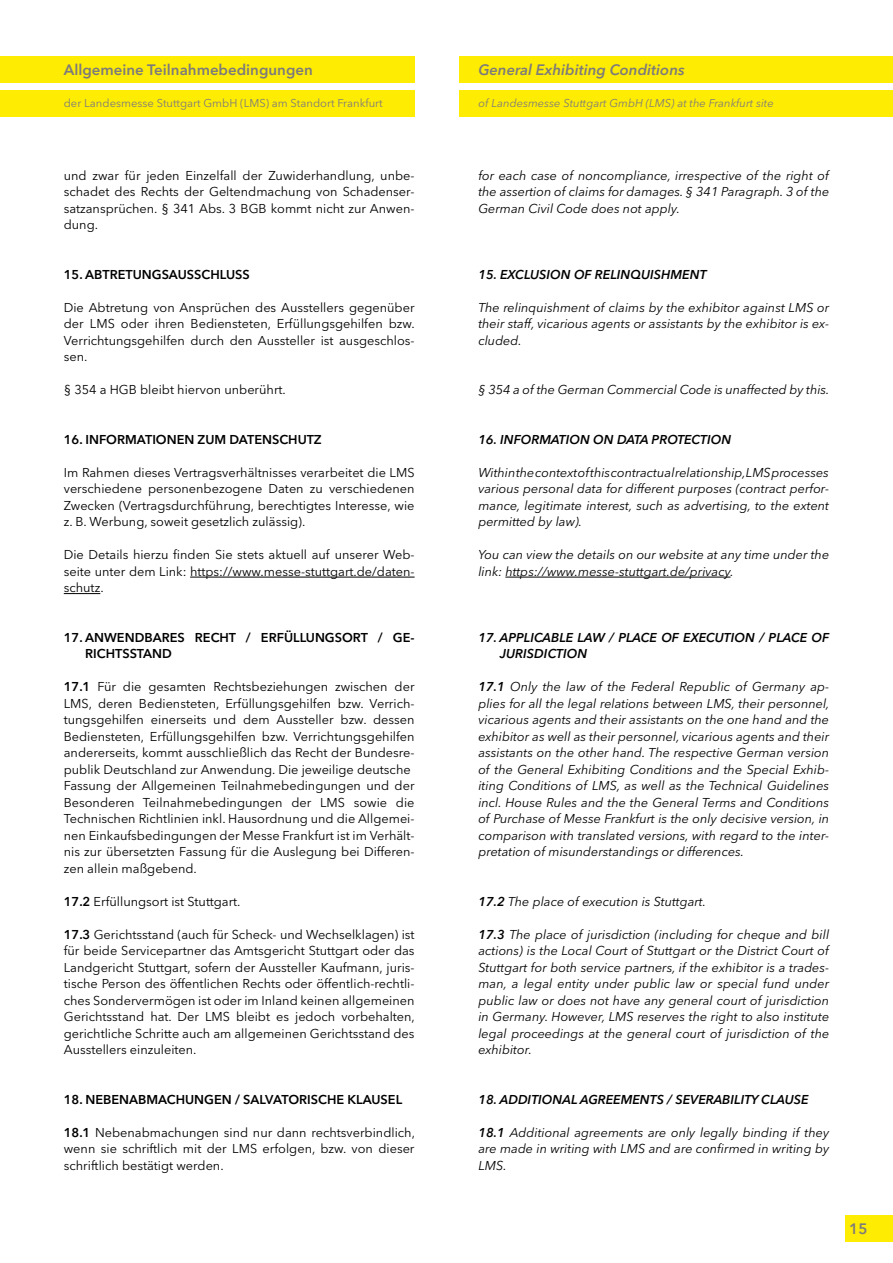
<style>
.page{position:relative;width:893px;height:1263px;background:#fff}
.page>*{position:absolute;margin:0;border:0;box-sizing:border-box;transform-origin:0 0}
.t1{font:600 15px "Avenir Next LT Pro";color:#7c7b7b}
.t2{font:italic 600 15px "Avenir Next LT Pro";color:#7c7b7b}
.t3{font:12.75px/16.5px "Avenir Next LT Pro";color:#000;text-align:justify}
.t4{font:italic 12.75px/16.5px "Avenir Next LT Pro";color:#000;text-align:justify}
.t5{font:italic 600 12.75px/16.5px "Avenir Next LT Pro";color:#000}
.t6{font:600 12.75px/16.5px "Avenir Next LT Pro";color:#000}
.t7{font:11.25px "Avenir Next LT Pro";color:#7c7b7b}
.t8{font:italic 11.25px "Avenir Next LT Pro";color:#7c7b7b}
.s1{font-weight:600}
</style>
<div class="page">
<div style="left:0;top:56px;width:415px;height:27px;background:#ffec03"></div>
<div style="left:459px;top:56px;width:434px;height:27px;background:#ffec03"></div>
<div style="left:0;top:90px;width:415px;height:27px;background:#ffec03"></div>
<div style="left:459px;top:90px;width:434px;height:27px;background:#ffec03"></div>
<div style="left:845px;top:1215px;width:48px;height:27px;background:#ffec03"></div>
<hr style="left:505px;top:577px;width:225px;height:1px;background:#000">
<hr style="left:190px;top:577px;width:225px;height:1px;background:#000">
<hr style="left:64px;top:593px;width:36px;height:1px;background:#000">
<p class="t1" style="left:64px;top:61px;width:251px">Allgemeine Teilnahmebedingungen</p>
<p class="t7" style="left:64px;top:96px;width:320px">der Landesmesse Stuttgart GmbH (LMS) am Standort Frankfurt</p>
<p class="t3" style="left:64px;top:167px;width:352px">und zwar für jeden Einzelfall der Zuwiderhandlung, unbe&shy;schadet des Rechts der Geltendmachung von Schadenser&shy;satzansprüchen. § 341 Abs. 3 BGB kommt nicht zur Anwen&shy;dung.</p>
<p class="t6" style="left:64px;top:266px;width:188px">15. ABTRETUNGSAUSSCHLUSS</p>
<p class="t3" style="left:64px;top:299px;width:353px">Die Abtretung von Ansprüchen des Ausstellers gegenüber der LMS oder ihren Bediensteten, Erfüllungsgehilfen bzw.<br>Verrichtungsgehilfen durch den Aussteller ist ausgeschlos&shy;sen.</p>
<p class="t3" style="left:64px;top:382px;width:224px">§ 354 a HGB bleibt hiervon unberührt.</p>
<p class="t6" style="left:64px;top:431px;width:259px">16. INFORMATIONEN ZUM DATENSCHUTZ</p>
<p class="t3" style="left:64px;top:464px;width:352px">Im Rahmen dieses Vertragsverhältnisses verarbeitet die LMS verschiedene personenbezogene Daten zu verschiedenen Zwecken (Vertragsdurchführung, berechtigtes Interesse, wie z. B. Werbung, soweit gesetzlich zulässig).</p>
<p class="t3" style="left:64px;top:547px;width:352px">Die Details hierzu finden Sie stets aktuell auf unserer Web&shy;seite unter dem Link: https://www.messe-stuttgart.de/daten&shy;schutz.</p>
<p class="t6" style="left:85px;top:629px;width:331px;text-indent:-21px">17. ANWENDBARES RECHT / ERFÜLLUNGSORT / GE-<br>RICHTSSTAND</p>
<p class="t3" style="left:64px;top:679px;width:352px;text-align:left"><span class="s1">17.1</span> Für die gesamten Rechtsbeziehungen zwischen der LMS, deren Bediensteten, Erfüllungsgehilfen bzw. Verrich&shy;tungsgehilfen einerseits und dem Aussteller bzw. dessen Bediensteten, Erfüllungsgehilfen bzw. Verrichtungsgehilfen andererseits, kommt ausschließlich das Recht der Bundesre&shy;publik Deutschland zur Anwendung. Die jeweilige deutsche Fassung der Allgemeinen Teilnahmebedingungen und der Besonderen Teilnahmebedingungen der LMS sowie die Technischen Richtlinien inkl. Hausordnung und die Allgemei&shy;nen Einkaufsbedingungen der Messe Frankfurt ist im Verhält&shy;nis zur übersetzten Fassung für die Auslegung bei Differen&shy;zen allein maßgebend.</p>
<p class="t3" style="left:64px;top:893px;width:178px"><span class="s1">17.2</span> Erfüllungsort ist Stuttgart.</p>
<p class="t3" style="left:64px;top:926px;width:353px"><span class="s1">17.3</span> Gerichtsstand (auch für Scheck- und Wechselklagen) ist für beide Servicepartner das Amtsgericht Stuttgart oder das Landgericht Stuttgart, sofern der Aussteller Kaufmann, juris&shy;tische Person des öffentlichen Rechts oder öffentlich-rechtli&shy;ches Sondervermögen ist oder im Inland keinen allgemeinen Gerichtsstand hat. Der LMS bleibt es jedoch vorbehalten, gerichtliche Schritte auch am allgemeinen Gerichtsstand des Ausstellers einzuleiten.</p>
<p class="t6" style="left:64px;top:1091px;width:340px">18. NEBENABMACHUNGEN / SALVATORISCHE KLAUSEL</p>
<p class="t3" style="left:64px;top:1124px;width:353px"><span class="s1">18.1</span> Nebenabmachungen sind nur dann rechtsverbindlich, wenn sie schriftlich mit der LMS erfolgen, bzw. von dieser schriftlich bestätigt werden.</p>
<p class="t2" style="left:478px;top:61px;width:208px">General Exhibiting Conditions</p>
<p class="t8" style="left:478px;top:96px;width:297px">of Landesmesse Stuttgart GmbH (LMS) at the Frankfurt site</p>
<p class="t4" style="left:478px;top:167px;width:352px">for each case of noncompliance, irrespective of the right of the assertion of claims for damages. § 341 Paragraph. 3 of the German Civil Code does not apply.</p>
<p class="t5" style="left:478px;top:266px;width:230px">15. EXCLUSION OF RELINQUISHMENT</p>
<p class="t4" style="left:478px;top:299px;width:352px">The relinquishment of claims by the exhibitor against LMS or their staff, vicarious agents or assistants by the exhibitor is ex&shy;cluded.</p>
<p class="t4" style="left:478px;top:382px;width:353px">§ 354 a of the German Commercial Code is unaffected by this.</p>
<p class="t5" style="left:478px;top:431px;width:254px">16. INFORMATION ON DATA PROTECTION</p>
<p class="t4" style="left:478px;top:464px;width:352px">Within the context of this contractual relationship, LMS processes various personal data for different purposes (contract perfor&shy;mance, legitimate interest, such as advertising, to the extent permitted by law).</p>
<p class="t4" style="left:478px;top:547px;width:352px">You can view the details on our website at any time under the link: https://www.messe-stuttgart.de/privacy.</p>
<p class="t5" style="left:500px;top:629px;width:331px;text-indent:-21px">17. APPLICABLE LAW / PLACE OF EXECUTION / PLACE OF<br>JURISDICTION</p>
<p class="t4" style="left:478px;top:679px;width:353px"><span class="s1">17.1</span> Only the law of the Federal Republic of Germany ap&shy;plies for all the legal relations between LMS, their personnel, vicarious agents and their assistants on the one hand and the exhibitor as well as their personnel, vicarious agents and their assistants on the other hand. The respective German version of the General Exhibiting Conditions and the Special Exhib&shy;iting Conditions of LMS, as well as the Technical Guidelines incl. House Rules and the the General Terms and Conditions of Purchase of Messe Frankfurt is the only decisive version, in comparison with translated versions, with regard to the inter&shy;pretation of misunderstandings or differences.</p>
<p class="t4" style="left:478px;top:893px;width:229px"><span class="s1">17.2</span> The place of execution is Stuttgart.</p>
<p class="t4" style="left:478px;top:926px;width:352px"><span class="s1">17.3</span> The place of jurisdiction (including for cheque and bill actions) is the Local Court of Stuttgart or the District Court of Stuttgart for both service partners, if the exhibitor is a trades&shy;man, a legal entity under public law or special fund under public law or does not have any general court of jurisdiction in Germany. However, LMS reserves the right to also institute legal proceedings at the general court of jurisdiction of the exhibitor.</p>
<p class="t5" style="left:478px;top:1091px;width:332px">18. ADDITIONAL AGREEMENTS / SEVERABILITY CLAUSE</p>
<p class="t4" style="left:478px;top:1124px;width:352px"><span class="s1">18.1</span> Additional agreements are only legally binding if they are made in writing with LMS and are confirmed in writing by LMS.</p>
<p class="t1" style="left:849px;top:1219px;width:20px">15</p>
</div>
